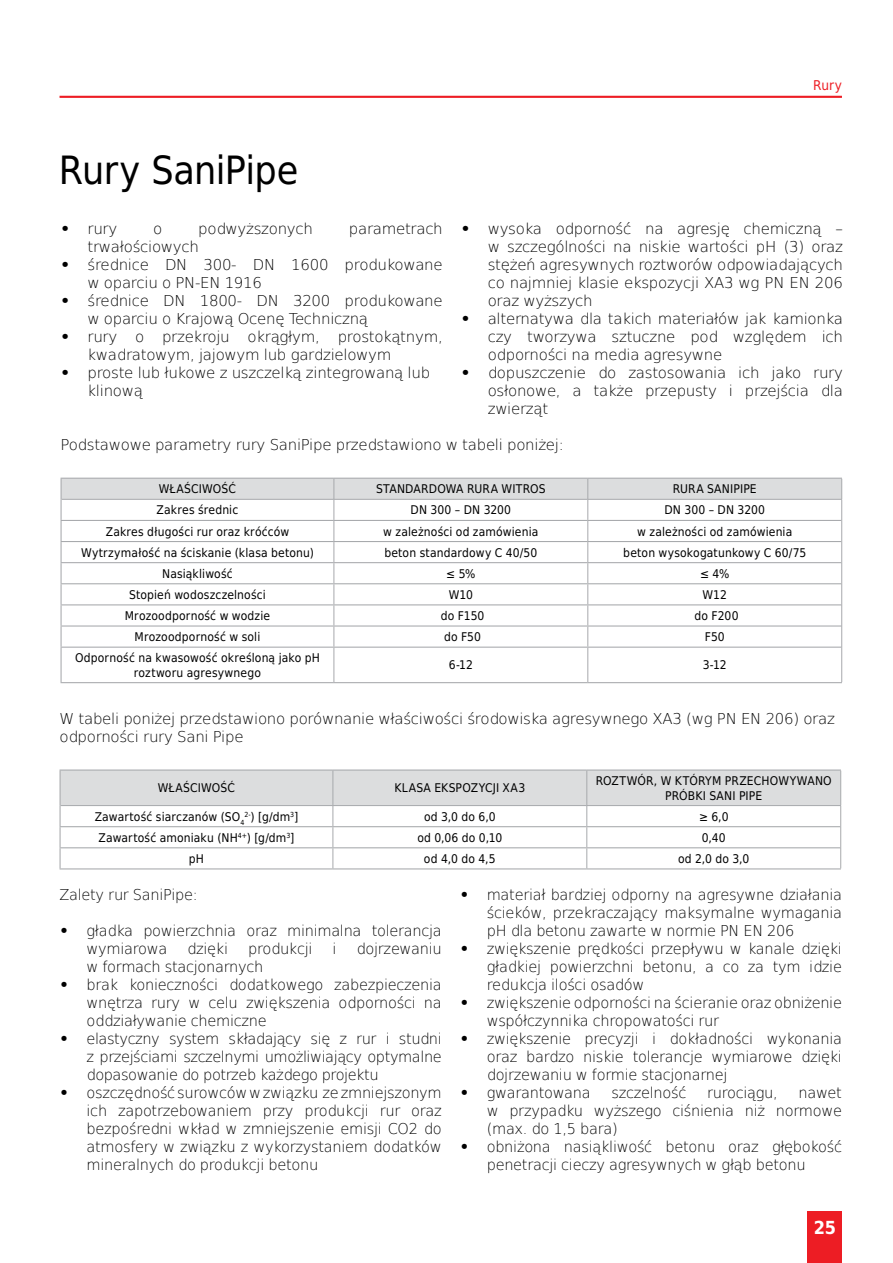
<style>
.page{position:relative;width:893px;height:1263px;background:#fff}
.page>*{position:absolute;margin:0;border:0;box-sizing:border-box;transform-origin:0 0}
.t1{font:39px "DejaVu Sans Condensed";letter-spacing:-.015em;color:#000}
.t2{font:700 18px "DejaVu Sans Condensed";color:#fff}
.t3{font:200 15px/18px "DejaVu Sans";letter-spacing:-.02em;color:#000;text-align:justify}
.t4{font:13.5px "DejaVu Sans Condensed";color:#ed1d24}
.t5{font:12px/14.4px "DejaVu Sans Condensed";letter-spacing:.015em;color:#000;text-align:center}
.s1{font-weight:700}
</style>
<div class="page">
<hr style="left:334px;top:648px;width:1px;height:34px;background:#a7a9ac">
<hr style="left:588px;top:648px;width:1px;height:34px;background:#a7a9ac">
<hr style="left:841px;top:647px;width:1px;height:35px;background:#a7a9ac">
<hr style="left:61px;top:647px;width:273px;height:1px;background:#a7a9ac">
<hr style="left:61px;top:648px;width:1px;height:34px;background:#a7a9ac">
<hr style="left:334px;top:647px;width:254px;height:1px;background:#a7a9ac">
<hr style="left:588px;top:647px;width:253px;height:1px;background:#a7a9ac">
<hr style="left:61px;top:682px;width:273px;height:1px;background:#a7a9ac">
<hr style="left:334px;top:682px;width:254px;height:1px;background:#a7a9ac">
<hr style="left:588px;top:682px;width:254px;height:1px;background:#a7a9ac">
<svg style="left:61px;top:478px;width:781px;height:169px"></svg>
<hr style="left:334px;top:499px;width:254px;height:1px;background:#a7a9ac">
<svg style="left:60px;top:771px;width:781px;height:97px"></svg>
<hr style="left:333px;top:847px;width:254px;height:1px;background:#a7a9ac">
<hr style="left:587px;top:847px;width:253px;height:1px;background:#a7a9ac">
<hr style="left:60px;top:868px;width:273px;height:1px;background:#a7a9ac">
<hr style="left:333px;top:868px;width:254px;height:1px;background:#a7a9ac">
<hr style="left:587px;top:868px;width:254px;height:1px;background:#a7a9ac">
<hr style="left:60px;top:769px;width:273px;height:2px;background:#a7a9ac">
<hr style="left:60px;top:771px;width:1px;height:34px;background:#a7a9ac">
<hr style="left:333px;top:769px;width:254px;height:2px;background:#a7a9ac">
<hr style="left:333px;top:771px;width:1px;height:34px;background:#a7a9ac">
<hr style="left:587px;top:769px;width:254px;height:2px;background:#a7a9ac">
<hr style="left:587px;top:771px;width:1px;height:34px;background:#a7a9ac">
<hr style="left:333px;top:805px;width:254px;height:1px;background:#a7a9ac">
<div style="left:808px;top:1212px;width:34px;height:51px;background:#ed1d24"></div>
<hr style="left:60px;top:96px;width:782px;height:2px;background:#ed1d24">
<p class="t4" style="left:813px;top:75px;width:30px">Rury</p>
<h1 class="t1" style="left:59px;top:139px;width:241px">Rury SaniPipe</h1>
<p class="t3" style="left:61px;top:219px;width:58px"><span class="s1">•</span> rury</p>
<p class="t3" style="left:153px;top:219px;width:11px">o</p>
<p class="t3" style="left:198px;top:219px;width:116px">podwyższonych</p>
<p class="t3" style="left:349px;top:219px;width:95px">parametrach</p>
<p class="t3" style="left:88px;top:237px;width:113px">trwałościowych</p>
<p class="t3" style="left:88px;top:255px;width:357px;text-indent:-27px"><span class="s1">•</span> średnice DN 300- DN 1600 produkowane w oparciu o PN-EN 1916</p>
<p class="t3" style="left:88px;top:291px;width:357px;text-indent:-27px"><span class="s1">•</span> średnice DN 1800- DN 3200 produkowane w oparciu o Krajową Ocenę Techniczną</p>
<p class="t3" style="left:88px;top:327px;width:357px;text-indent:-27px"><span class="s1">•</span> rury o przekroju okrągłym, prostokątnym, kwadratowym, jajowym lub gardzielowym</p>
<p class="t3" style="left:88px;top:363px;width:344px;text-indent:-27px"><span class="s1">•</span> proste lub łukowe z uszczelką zintegrowaną lub klinową</p>
<p class="t3" style="left:488px;top:219px;width:357px;text-indent:-27px"><span class="s1">•</span> wysoka odporność na agresję chemiczną – w szczególności na niskie wartości pH (3) oraz stężeń agresywnych roztworów odpowiadających co najmniej klasie ekspozycji XA3 wg PN EN 206 oraz wyższych</p>
<p class="t3" style="left:488px;top:309px;width:357px;text-indent:-27px"><span class="s1">•</span> alternatywa dla takich materiałów jak kamionka czy tworzywa sztuczne pod względem ich odporności na media agresywne</p>
<p class="t3" style="left:488px;top:363px;width:357px;text-indent:-27px"><span class="s1">•</span> dopuszczenie do zastosowania ich jako rury osłonowe, a także przepusty i przejścia dla zwierząt</p>
<p class="t3" style="left:61px;top:435px;width:505px">Podstawowe parametry rury SaniPipe przedstawiono w tabeli poniżej:</p>
<p class="t5" style="left:159px;top:482px;width:79px">WŁAŚCIWOŚĆ</p>
<p class="t5" style="left:376px;top:482px;width:171px">STANDARDOWA RURA WITROS</p>
<p class="t5" style="left:673px;top:482px;width:86px">RURA SANIPIPE</p>
<p class="t5" style="left:157px;top:503px;width:83px">Zakres średnic</p>
<p class="t5" style="left:411px;top:503px;width:102px">DN 300 – DN 3200</p>
<p class="t5" style="left:664px;top:503px;width:102px">DN 300 – DN 3200</p>
<p class="t5" style="left:106px;top:524px;width:185px">Zakres długości rur oraz króćców</p>
<p class="t5" style="left:383px;top:524px;width:157px">w zależności od zamówienia</p>
<p class="t5" style="left:637px;top:524px;width:157px">w zależności od zamówienia</p>
<p class="t5" style="left:81px;top:545px;width:234px">Wytrzymałość na ściskanie (klasa betonu)</p>
<p class="t5" style="left:384px;top:545px;width:154px">beton standardowy C 40/50</p>
<p class="t5" style="left:623px;top:545px;width:184px">beton wysokogatunkowy C 60/75</p>
<p class="t5" style="left:162px;top:566px;width:72px">Nasiąkliwość</p>
<p class="t5" style="left:446px;top:566px;width:31px">≤ 5%</p>
<p class="t5" style="left:700px;top:566px;width:31px">≤ 4%</p>
<p class="t5" style="left:129px;top:587px;width:138px">Stopień wodoszczelności</p>
<p class="t5" style="left:449px;top:587px;width:26px">W10</p>
<p class="t5" style="left:703px;top:587px;width:26px">W12</p>
<p class="t5" style="left:125px;top:608px;width:147px">Mrozoodporność w wodzie</p>
<p class="t5" style="left:441px;top:608px;width:45px">do F150</p>
<p class="t5" style="left:694px;top:608px;width:46px">do F200</p>
<p class="t5" style="left:135px;top:629px;width:127px">Mrozoodporność w soli</p>
<p class="t5" style="left:444px;top:629px;width:38px">do F50</p>
<p class="t5" style="left:705px;top:629px;width:21px">F50</p>
<p class="t5" style="left:75px;top:650px;width:246px">Odporność na kwasowość określoną jako pH roztworu agresywnego</p>
<p class="t5" style="left:449px;top:658px;width:26px">6-12</p>
<p class="t5" style="left:703px;top:658px;width:26px">3-12</p>
<p class="t3" style="left:60px;top:709px;width:777px">W tabeli poniżej przedstawiono porównanie właściwości środowiska agresywnego XA3 (wg PN EN 206) oraz odporności rury Sani Pipe</p>
<p class="t5" style="left:158px;top:781px;width:79px">WŁAŚCIWOŚĆ</p>
<p class="t5" style="left:394px;top:781px;width:132px">KLASA EKSPOZYCJI XA3</p>
<p class="t5" style="left:596px;top:773px;width:237px">ROZTWÓR, W KTÓRYM PRZECHOWYWANO<br>PRÓBKI SANI PIPE</p>
<p class="t5" style="left:95px;top:809px;width:205px">Zawartość siarczanów (SO<sub>4</sub><sup>2-</sup>) [g/dm<sup>3</sup>]</p>
<p class="t5" style="left:424px;top:809px;width:73px">od 3,0 do 6,0</p>
<p class="t5" style="left:699px;top:809px;width:31px">≥ 6,0</p>
<p class="t5" style="left:98px;top:830px;width:197px">Zawartość amoniaku (NH<sup>4+</sup>) [g/dm<sup>3</sup>]</p>
<p class="t5" style="left:417px;top:830px;width:86px">od 0,06 do 0,10</p>
<p class="t5" style="left:702px;top:830px;width:25px">0,40</p>
<p class="t5" style="left:189px;top:851px;width:17px">pH</p>
<p class="t5" style="left:424px;top:851px;width:73px">od 4,0 do 4,5</p>
<p class="t5" style="left:678px;top:851px;width:73px">od 2,0 do 3,0</p>
<p class="t3" style="left:60px;top:885px;width:140px">Zalety rur SaniPipe:</p>
<p class="t3" style="left:87px;top:921px;width:357px;text-indent:-27px"><span class="s1">•</span> gładka powierzchnia oraz minimalna tolerancja wymiarowa</p>
<p class="t3" style="left:187px;top:939px;width:42px">dzięki</p>
<p class="t3" style="left:248px;top:939px;width:66px">produkcji</p>
<p class="t3" style="left:333px;top:939px;width:6px">i</p>
<p class="t3" style="left:357px;top:939px;width:87px">dojrzewaniu</p>
<p class="t3" style="left:87px;top:957px;width:178px">w formach stacjonarnych</p>
<p class="t3" style="left:87px;top:975px;width:357px;text-indent:-27px"><span class="s1">•</span> brak konieczności dodatkowego zabezpieczenia wnętrza rury w celu zwiększenia odporności na oddziaływanie chemiczne</p>
<p class="t3" style="left:87px;top:1029px;width:357px;text-indent:-27px"><span class="s1">•</span> elastyczny system składający się z rur i studni z przejściami szczelnymi umożliwiający optymalne dopasowanie do potrzeb każdego projektu</p>
<p class="t3" style="left:87px;top:1083px;width:357px;text-indent:-27px"><span class="s1">•</span> oszczędność surowców w związku ze zmniejszonym ich zapotrzebowaniem przy produkcji rur oraz bezpośredni wkład w zmniejszenie emisji CO2 do atmosfery w związku z wykorzystaniem dodatków mineralnych do produkcji betonu</p>
<p class="t3" style="left:487px;top:885px;width:357px;text-indent:-27px"><span class="s1">•</span> materiał bardziej odporny na agresywne działania ścieków, przekraczający maksymalne wymagania pH dla betonu zawarte w normie PN EN 206</p>
<p class="t3" style="left:487px;top:939px;width:357px;text-indent:-27px"><span class="s1">•</span> zwiększenie prędkości przepływu w kanale dzięki gładkiej powierzchni betonu, a co za tym idzie redukcja ilości osadów</p>
<p class="t3" style="left:487px;top:993px;width:357px;text-indent:-27px"><span class="s1">•</span> zwiększenie odporności na ścieranie oraz obniżenie współczynnika chropowatości rur</p>
<p class="t3" style="left:487px;top:1029px;width:357px;text-indent:-27px"><span class="s1">•</span> zwiększenie precyzji i dokładności wykonania oraz bardzo niskie tolerancje wymiarowe dzięki dojrzewaniu w formie stacjonarnej</p>
<p class="t3" style="left:460px;top:1083px;width:133px"><span class="s1">•</span> gwarantowana</p>
<p class="t3" style="left:611px;top:1083px;width:76px">szczelność</p>
<p class="t3" style="left:707px;top:1083px;width:72px">rurociągu,</p>
<p class="t3" style="left:487px;top:1083px;width:357px;text-indent:312px">nawet w przypadku wyższego ciśnienia niż normowe (max. do 1,5 bara)</p>
<p class="t3" style="left:487px;top:1137px;width:357px;text-indent:-27px"><span class="s1">•</span> obniżona nasiąkliwość betonu oraz głębokość penetracji cieczy agresywnych w głąb betonu</p>
<p class="t2" style="left:814px;top:1213px;width:24px">25</p>
</div>
